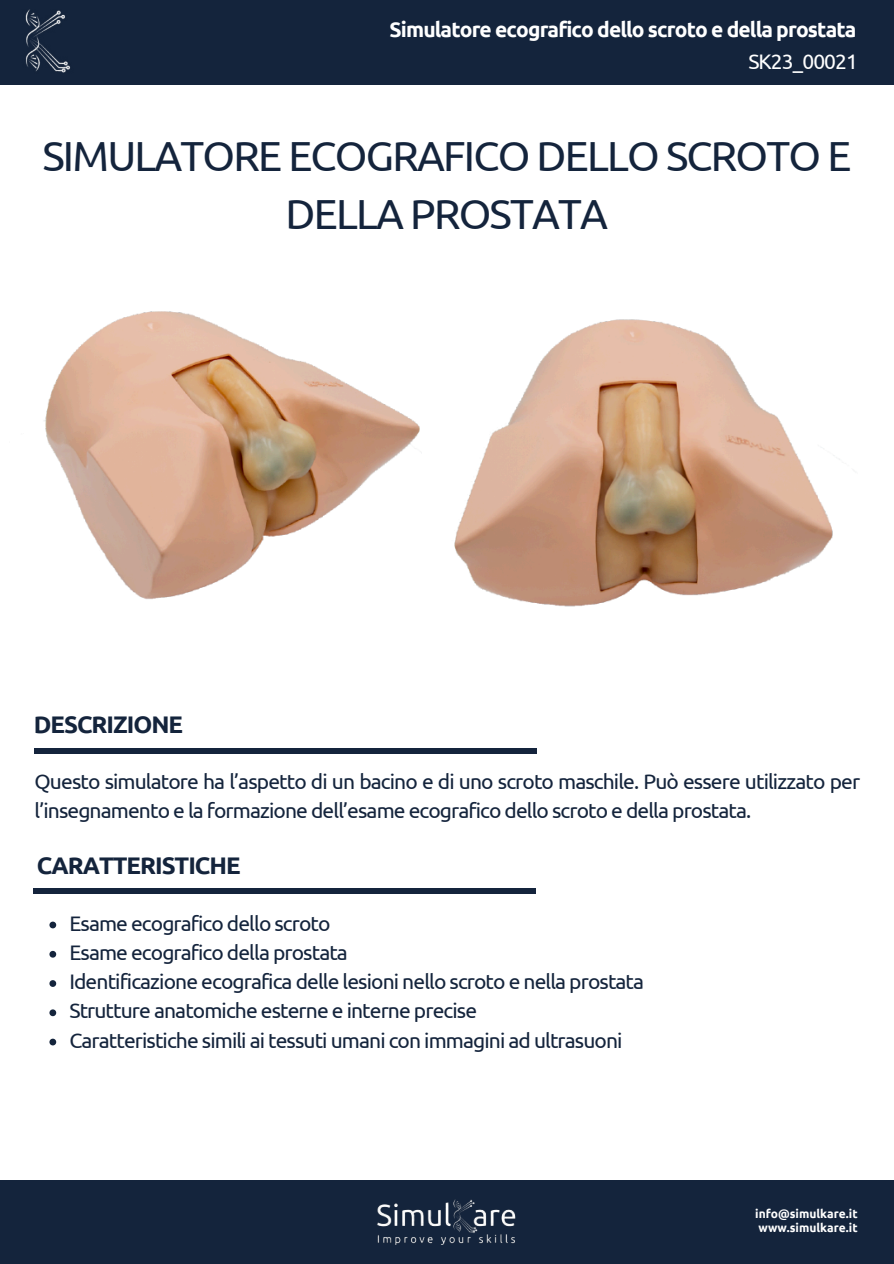
<style>
.page{position:relative;width:894px;height:1264px;background:#fff}
.page>*{position:absolute;margin:0;border:0;box-sizing:border-box;transform-origin:0 0}
.t1{font:42px/58.5px "Ubuntu";letter-spacing:-.04em;color:#14243c;text-align:center}
.t2{font:700 24px "Ubuntu";letter-spacing:-.04em;color:#14243c}
.t3{font:21px/29.2px "Ubuntu";letter-spacing:-.04em;color:#14243c}
.t4{font:700 21px "Ubuntu";letter-spacing:-.04em;color:#fff}
.t5{font:21px "Ubuntu";letter-spacing:-.04em;color:#fff}
.t6{font:700 12px/13.5px "Ubuntu";color:#fff}
</style>
<div class="page">
<div style="left:0;top:0;width:892px;height:85px;background:#14243c"></div>
<img style="left:25px;top:10px;width:46px;height:63px">
<div style="left:0;top:1179px;width:892px;height:84px;background:#14243c"></div>
<img style="left:377px;top:1199px;width:139px;height:45px">
<div style="left:34px;top:747px;width:502px;height:6px;background:#14243c"></div>
<div style="left:34px;top:888px;width:501px;height:6px;background:#14243c"></div>
<img style="left:44px;top:311px;width:376px;height:288px">
<img style="left:454px;top:319px;width:386px;height:288px">
<svg style="left:49px;top:921px;width:7px;height:7px"></svg>
<svg style="left:49px;top:950px;width:7px;height:7px"></svg>
<svg style="left:49px;top:980px;width:7px;height:6px"></svg>
<svg style="left:49px;top:1009px;width:7px;height:7px"></svg>
<svg style="left:49px;top:1038px;width:7px;height:7px"></svg>
<p class="t4" style="left:389px;top:18px;width:468px">Simulatore ecografico dello scroto e della prostata</p>
<h1 class="t5" style="left:748px;top:50px;width:111px">SK23_00021</h1>
<h4 class="t1" style="left:42px;top:126px;width:810px">SIMULATORE ECOGRAFICO DELLO SCROTO E<br>DELLA PROSTATA</h4>
<p class="t2" style="left:34px;top:711px;width:151px">DESCRIZIONE</p>
<p class="t3" style="left:35px;top:766px;width:826px">Questo simulatore ha l’aspetto di un bacino e di uno scroto maschile. Può essere utilizzato per l’insegnamento e la formazione dell’esame ecografico dello scroto e della prostata.</p>
<h2 class="t2" style="left:37px;top:851px;width:205px">CARATTERISTICHE</h2>
<h5 class="t3" style="left:69px;top:908px;width:262px">Esame ecografico dello scroto</h5>
<h2 class="t3" style="left:69px;top:937px;width:280px">Esame ecografico della prostata</h2>
<p class="t3" style="left:69px;top:966px;width:576px">Identificazione ecografica delle lesioni nello scroto e nella prostata</p>
<p class="t3" style="left:69px;top:995px;width:409px">Strutture anatomiche esterne e interne precise</p>
<p class="t3" style="left:69px;top:1025px;width:554px">Caratteristiche simili ai tessuti umani con immagini ad ultrasuoni</p>
<h3 class="t6" style="left:755px;top:1206px;width:104px">info@simulkare.it www.simulkare.it</h3>
</div>
